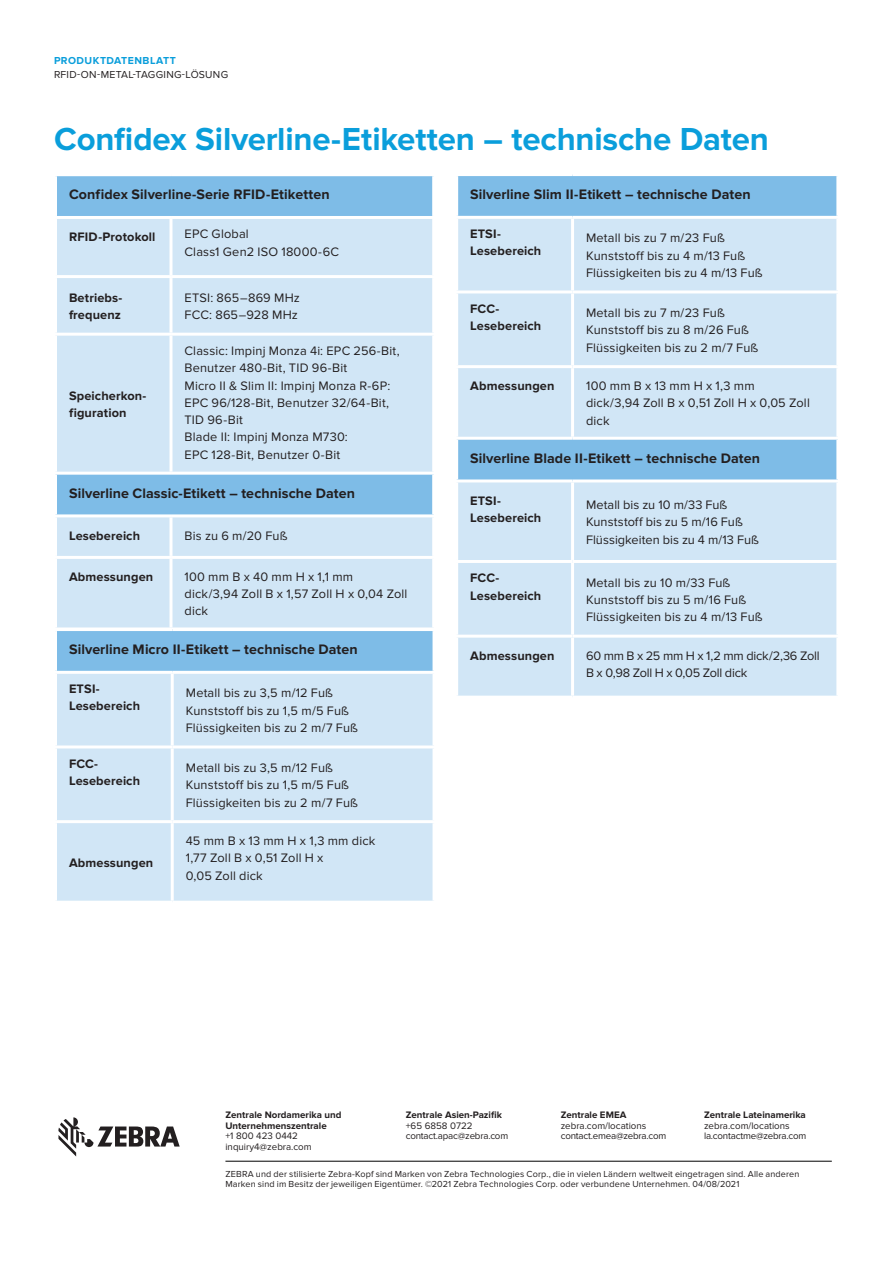
<style>
.page{position:relative;width:893px;height:1263px;background:#fff}
.page>*{position:absolute;margin:0;border:0;box-sizing:border-box;transform-origin:0 0}
.Body{font:700 33px "Proxima Nova";letter-spacing:-.005em;color:#0a9edb}
.Heading-Table{font:700 14.25px "Proxima Nova";letter-spacing:.005em;color:#231f20}
.Body-2{font:12.75px/17.2px "Proxima Nova";letter-spacing:.015em;color:#231f20}
.Subhead-Table{font:700 12.75px/17.2px "Proxima Nova";letter-spacing:.01em;color:#231f20}
.Body-3{font:12.75px/17.2px "Proxima Nova";letter-spacing:-.015em;color:#231f20}
.t1{font:10.5px "Proxima Nova";letter-spacing:.025em;color:#231f20}
.t2{font:700 10.5px "Proxima Nova";letter-spacing:.045em;color:#0a9edb}
.t3{font:700 9.75px/10.5px "Proxima Nova";color:#231f20}
.t4{font:9.75px "Proxima Nova";color:#231f20}
.t5{font:9.75px "Proxima Nova";letter-spacing:-.02em;color:#231f20}
.Legal-NALA{font:9px/9.8px "Proxima Nova";letter-spacing:.015em;color:#231f20}
</style>
<div class="page">
<div style="left:57px;top:176px;width:375px;height:40px;background:#7ebce7"></div>
<svg style="left:57px;top:219px;width:375px;height:408px;background:#c8e1f4"></svg>
<hr style="left:169px;top:219px;width:3px;height:56px;background:#fff">
<hr style="left:54px;top:275px;width:117px;height:3px;background:#fff">
<hr style="left:171px;top:275px;width:264px;height:3px;background:#fff">
<hr style="left:169px;top:278px;width:3px;height:55px;background:#fff">
<hr style="left:171px;top:333px;width:264px;height:3px;background:#fff">
<hr style="left:54px;top:333px;width:117px;height:3px;background:#fff">
<hr style="left:169px;top:336px;width:3px;height:136px;background:#fff">
<hr style="left:169px;top:517px;width:3px;height:39px;background:#fff">
<hr style="left:171px;top:556px;width:264px;height:3px;background:#fff">
<hr style="left:54px;top:556px;width:117px;height:3px;background:#fff">
<hr style="left:169px;top:559px;width:3px;height:68px;background:#fff">
<hr style="left:54px;top:472px;width:117px;height:3px;background:#fff">
<hr style="left:171px;top:472px;width:264px;height:3px;background:#fff">
<hr style="left:54px;top:514px;width:117px;height:3px;background:#fff">
<hr style="left:171px;top:514px;width:264px;height:3px;background:#fff">
<div style="left:56px;top:629px;width:378px;height:43px;background:#7ebce7"></div>
<div style="left:57px;top:674px;width:376px;height:227px;background:#d1e6f6"></div>
<hr style="left:433px;top:631px;width:3px;height:40px;background:#fff">
<hr style="left:172px;top:745px;width:264px;height:3px;background:#fff">
<hr style="left:172px;top:820px;width:264px;height:3px;background:#fff">
<hr style="left:171px;top:748px;width:3px;height:72px;background:#fff">
<hr style="left:171px;top:823px;width:3px;height:78px;background:#fff">
<hr style="left:54px;top:820px;width:118px;height:3px;background:#fff">
<hr style="left:171px;top:674px;width:3px;height:71px;background:#fff">
<hr style="left:54px;top:745px;width:118px;height:3px;background:#fff">
<hr style="left:54px;top:628px;width:118px;height:3px;background:#fff">
<hr style="left:54px;top:631px;width:3px;height:40px;background:#fff">
<hr style="left:172px;top:628px;width:264px;height:3px;background:#fff">
<hr style="left:54px;top:671px;width:118px;height:3px;background:#fff">
<hr style="left:172px;top:671px;width:264px;height:3px;background:#fff">
<div style="left:458px;top:176px;width:378px;height:40px;background:#7ebce7"></div>
<svg style="left:458px;top:219px;width:378px;height:477px;background:#cae2f4"></svg>
<hr style="left:571px;top:368px;width:3px;height:69px;background:#fff">
<hr style="left:571px;top:219px;width:3px;height:71px;background:#fff">
<hr style="left:573px;top:290px;width:266px;height:3px;background:#fff">
<hr style="left:573px;top:560px;width:266px;height:3px;background:#fff">
<hr style="left:573px;top:365px;width:266px;height:3px;background:#fff">
<hr style="left:573px;top:635px;width:266px;height:3px;background:#fff">
<hr style="left:571px;top:293px;width:3px;height:72px;background:#fff">
<hr style="left:571px;top:563px;width:3px;height:72px;background:#fff">
<hr style="left:455px;top:365px;width:118px;height:3px;background:#fff">
<hr style="left:571px;top:482px;width:3px;height:78px;background:#fff">
<hr style="left:455px;top:635px;width:118px;height:3px;background:#fff">
<hr style="left:571px;top:638px;width:3px;height:58px;background:#fff">
<hr style="left:455px;top:290px;width:118px;height:3px;background:#fff">
<hr style="left:455px;top:560px;width:118px;height:3px;background:#fff">
<hr style="left:455px;top:437px;width:118px;height:3px;background:#fff">
<hr style="left:573px;top:437px;width:266px;height:3px;background:#fff">
<hr style="left:455px;top:479px;width:118px;height:3px;background:#fff">
<hr style="left:573px;top:479px;width:266px;height:3px;background:#fff">
<svg style="left:58px;top:1117px;width:122px;height:39px"></svg>
<hr style="left:225px;top:1161px;width:607px;height:1px;background:#000">
<p class="t2" style="left:54px;top:54px;width:123px">PRODUKTDATENBLATT</p>
<p class="t1" style="left:54px;top:68px;width:176px">RFID-ON-METAL-TAGGING-LÖSUNG</p>
<p class="Body" style="left:54px;top:120px;width:716px">Confidex Silverline-Etiketten – technische Daten</p>
<p class="Heading-Table" style="left:470px;top:186px;width:282px">Silverline Slim II-Etikett – technische Daten</p>
<p class="Subhead-Table" style="left:470px;top:226px;width:73px">ETSI-<br>Lesebereich</p>
<p class="Body-2" style="left:586px;top:230px;width:178px">Metall bis zu 7 m/23 Fuß<br>Kunststoff bis zu 4 m/13 Fuß<br>Flüssigkeiten bis zu 4 m/13 Fuß</p>
<p class="Subhead-Table" style="left:470px;top:300px;width:73px">FCC-<br>Lesebereich</p>
<p class="Body-2" style="left:586px;top:304px;width:174px">Metall bis zu 7 m/23 Fuß<br>Kunststoff bis zu 8 m/26 Fuß<br>Flüssigkeiten bis zu 2 m/7 Fuß</p>
<p class="Subhead-Table" style="left:470px;top:378px;width:86px">Abmessungen</p>
<p class="Body-2" style="left:586px;top:377px;width:225px">100 mm B x 13 mm H x 1,3 mm dick/3,94 Zoll B x 0,51 Zoll H x 0,05 Zoll dick</p>
<p class="Heading-Table" style="left:470px;top:450px;width:291px">Silverline Blade II-Etikett – technische Daten</p>
<p class="Subhead-Table" style="left:470px;top:492px;width:73px">ETSI-<br>Lesebereich</p>
<p class="Body-2" style="left:586px;top:496px;width:174px">Metall bis zu 10 m/33 Fuß<br>Kunststoff bis zu 5 m/16 Fuß<br>Flüssigkeiten bis zu 4 m/13 Fuß</p>
<p class="Subhead-Table" style="left:470px;top:570px;width:73px">FCC-<br>Lesebereich</p>
<p class="Body-2" style="left:586px;top:574px;width:178px">Metall bis zu 10 m/33 Fuß<br>Kunststoff bis zu 5 m/16 Fuß<br>Flüssigkeiten bis zu 4 m/13 Fuß</p>
<p class="Subhead-Table" style="left:470px;top:647px;width:86px">Abmessungen</p>
<p class="Body-3" style="left:586px;top:647px;width:235px">60 mm B x 25 mm H x 1,2 mm dick/2,36 Zoll<br>B x 0,98 Zoll H x 0,05 Zoll dick</p>
<p class="Heading-Table" style="left:69px;top:186px;width:262px">Confidex Silverline-Serie RFID-Etiketten</p>
<p class="Subhead-Table" style="left:69px;top:228px;width:88px">RFID-Protokoll</p>
<p class="Body-2" style="left:184px;top:226px;width:156px">EPC Global<br>Class1 Gen2 ISO 18000-6C</p>
<p class="Subhead-Table" style="left:69px;top:289px;width:55px">Betriebs-</p>
<p class="Subhead-Table" style="left:69px;top:306px;width:54px">frequenz</p>
<p class="Body-2" style="left:184px;top:289px;width:117px">ETSI: 865–869 MHz<br>FCC: 865–928 MHz</p>
<p class="Body-2" style="left:184px;top:342px;width:217px">Classic: Impinj Monza 4i: EPC 256-Bit,<br>Benutzer 480-Bit, TID 96-Bit<br>Micro II &amp; Slim II: Impinj Monza R-6P:<br>EPC 96/128-Bit, Benutzer 32/64-Bit,<br>TID 96-Bit<br>Blade II: Impinj Monza M730:<br>EPC 128-Bit, Benutzer 0-Bit</p>
<p class="Heading-Table" style="left:69px;top:485px;width:287px">Silverline Classic-Etikett – technische Daten</p>
<p class="Subhead-Table" style="left:69px;top:527px;width:73px">Lesebereich</p>
<p class="Body-2" style="left:184px;top:527px;width:104px">Bis zu 6 m/20 Fuß</p>
<p class="Subhead-Table" style="left:69px;top:568px;width:86px">Abmessungen</p>
<p class="Body-2" style="left:184px;top:568px;width:224px">100 mm B x 40 mm H x 1,1 mm dick/3,94 Zoll B x 1,57 Zoll H x 0,04 Zoll dick</p>
<p class="Heading-Table" style="left:69px;top:641px;width:290px">Silverline Micro II-Etikett – technische Daten</p>
<p class="Subhead-Table" style="left:69px;top:681px;width:73px">ETSI-<br>Lesebereich</p>
<p class="Body-2" style="left:186px;top:685px;width:174px">Metall bis zu 3,5 m/12 Fuß<br>Kunststoff bis zu 1,5 m/5 Fuß<br>Flüssigkeiten bis zu 2 m/7 Fuß</p>
<p class="Subhead-Table" style="left:69px;top:755px;width:73px">FCC-<br>Lesebereich</p>
<p class="Body-2" style="left:186px;top:759px;width:174px">Metall bis zu 3,5 m/12 Fuß<br>Kunststoff bis zu 1,5 m/5 Fuß<br>Flüssigkeiten bis zu 2 m/7 Fuß</p>
<p class="Subhead-Table" style="left:69px;top:387px;width:79px">Speicherkon&shy;figuration</p>
<p class="Subhead-Table" style="left:69px;top:854px;width:86px">Abmessungen</p>
<p class="Body-2" style="left:186px;top:832px;width:191px">45 mm B x 13 mm H x 1,3 mm dick<br>1,77 Zoll B x 0,51 Zoll H x<br>0,05 Zoll dick</p>
<p class="t3" style="left:225px;top:1110px;width:118px">Zentrale Nordamerika und<br>Unternehmenszentrale</p>
<p class="t4" style="left:225px;top:1130px;width:74px">+1 800 423 0442</p>
<p class="t4" style="left:225px;top:1141px;width:88px">inquiry4@zebra.com</p>
<p class="t3" style="left:406px;top:1110px;width:98px">Zentrale Asien-Pazifik</p>
<p class="t4" style="left:406px;top:1120px;width:68px">+65 6858 0722</p>
<p class="t5" style="left:406px;top:1130px;width:104px">contact.apac@zebra.com</p>
<p class="t3" style="left:561px;top:1110px;width:67px">Zentrale EMEA</p>
<p class="t4" style="left:561px;top:1120px;width:87px">zebra.com/locations</p>
<p class="t5" style="left:561px;top:1130px;width:107px">contact.emea@zebra.com</p>
<p class="t3" style="left:704px;top:1110px;width:103px">Zentrale Lateinamerika</p>
<p class="t4" style="left:704px;top:1120px;width:87px">zebra.com/locations</p>
<p class="t5" style="left:704px;top:1130px;width:104px">la.contactme@zebra.com</p>
<p class="Legal-NALA" style="left:225px;top:1169px;width:575px">ZEBRA und der stilisierte Zebra-Kopf sind Marken von Zebra Technologies Corp., die in vielen Ländern weltweit eingetragen sind. Alle anderen<br>Marken sind im Besitz der jeweiligen Eigentümer. ©2021 Zebra Technologies Corp. oder verbundene Unternehmen. 04/08/2021</p>
</div>
